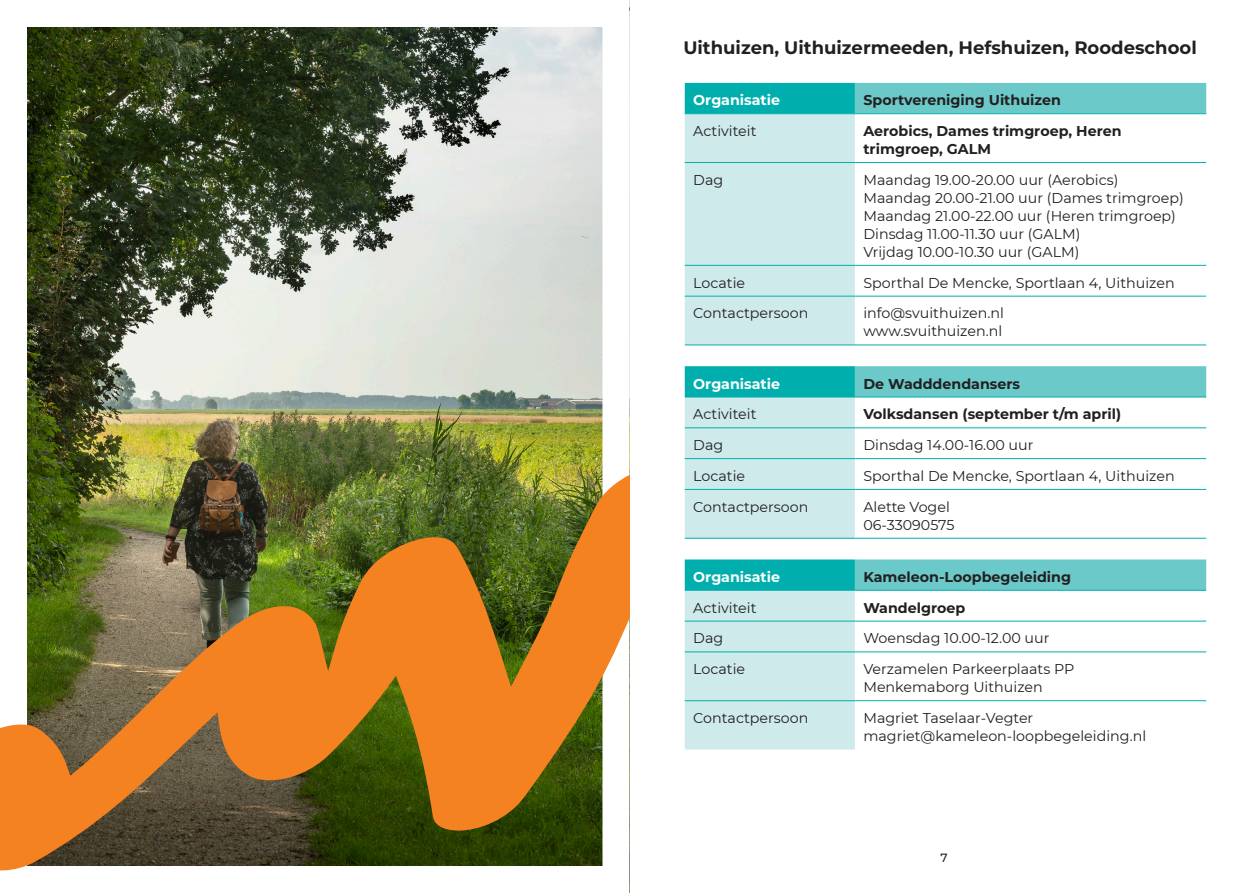
<style>
.page{position:relative;width:1259px;height:893px;background:#fff}
.page>*{position:absolute;margin:0;border:0;box-sizing:border-box;transform-origin:0 0}
.Inleiding_wit{font:700 18px "Montserrat";color:#231f20}
.broodtekst{font:14.25px "Montserrat";color:#231f20}
.broodtekst-2{font:700 14.25px/18px "Montserrat";color:#231f20}
.broodtekst-3{font:700 14.25px "Montserrat";color:#fff}
.t1{font:500 12px "Montserrat";color:#231f20}
</style>
<div class="page">
<img style="left:28px;top:28px;width:573px;height:434px">
<img style="left:0;top:462px;width:629px;height:408px">
<div style="left:685px;top:83px;width:170px;height:30px;background:#00afad"></div>
<div style="left:855px;top:83px;width:351px;height:30px;background:#6cc9c9"></div>
<svg style="left:685px;top:114px;width:170px;height:635px;background:#bbe5e5"></svg>
<svg style="left:855px;top:114px;width:351px;height:588px"></svg>
<hr style="left:685px;top:113px;width:170px;height:1px;background:#00afad">
<hr style="left:855px;top:113px;width:351px;height:1px;background:#00afad">
<hr style="left:685px;top:162px;width:170px;height:1px;background:#00afad">
<hr style="left:685px;top:265px;width:170px;height:1px;background:#00afad">
<hr style="left:855px;top:162px;width:351px;height:1px;background:#00afad">
<hr style="left:855px;top:265px;width:351px;height:1px;background:#00afad">
<hr style="left:685px;top:296px;width:170px;height:1px;background:#00afad">
<hr style="left:855px;top:296px;width:351px;height:1px;background:#00afad">
<hr style="left:685px;top:345px;width:170px;height:1px;background:#00afad">
<hr style="left:855px;top:345px;width:351px;height:1px;background:#00afad">
<hr style="left:685px;top:397px;width:170px;height:1px;background:#00afad">
<hr style="left:855px;top:397px;width:351px;height:1px;background:#00afad">
<hr style="left:685px;top:427px;width:170px;height:1px;background:#00afad">
<hr style="left:855px;top:427px;width:351px;height:1px;background:#00afad">
<hr style="left:685px;top:458px;width:170px;height:1px;background:#00afad">
<hr style="left:855px;top:458px;width:351px;height:1px;background:#00afad">
<hr style="left:685px;top:489px;width:170px;height:1px;background:#00afad">
<hr style="left:855px;top:489px;width:351px;height:1px;background:#00afad">
<hr style="left:685px;top:538px;width:170px;height:1px;background:#00afad">
<hr style="left:855px;top:538px;width:351px;height:1px;background:#00afad">
<hr style="left:685px;top:590px;width:170px;height:1px;background:#00afad">
<hr style="left:685px;top:621px;width:170px;height:1px;background:#00afad">
<hr style="left:685px;top:651px;width:170px;height:1px;background:#00afad">
<hr style="left:685px;top:700px;width:170px;height:1px;background:#00afad">
<hr style="left:855px;top:590px;width:351px;height:1px;background:#00afad">
<hr style="left:855px;top:621px;width:351px;height:1px;background:#00afad">
<hr style="left:855px;top:651px;width:351px;height:1px;background:#00afad">
<hr style="left:855px;top:700px;width:351px;height:1px;background:#00afad">
<p class="Inleiding_wit" style="left:683px;top:35px;width:515px">Uithuizen, Uithuizermeeden, Hefshuizen, Roodeschool</p>
<p class="broodtekst-3" style="left:693px;top:90px;width:88px">Organisatie</p>
<p class="broodtekst-2" style="left:863px;top:90px;width:199px">Sportvereniging Uithuizen</p>
<p class="broodtekst" style="left:693px;top:121px;width:65px">Activiteit</p>
<p class="broodtekst-2" style="left:863px;top:121px;width:260px">Aerobics, Dames trimgroep, Heren trimgroep, GALM</p>
<p class="broodtekst" style="left:693px;top:170px;width:31px">Dag</p>
<p class="broodtekst" style="left:863px;top:170px;width:256px">Maandag 19.00-20.00 uur (Aerobics)</p>
<p class="broodtekst" style="left:863px;top:188px;width:322px">Maandag 20.00-21.00 uur (Dames trimgroep)</p>
<p class="broodtekst" style="left:863px;top:206px;width:314px">Maandag 21.00-22.00 uur (Heren trimgroep)</p>
<p class="broodtekst" style="left:863px;top:224px;width:219px">Dinsdag 11.00-11.30 uur (GALM)</p>
<p class="broodtekst" style="left:863px;top:242px;width:217px">Vrijdag 10.00-10.30 uur (GALM)</p>
<p class="broodtekst" style="left:693px;top:273px;width:53px">Locatie</p>
<p class="broodtekst" style="left:863px;top:273px;width:313px">Sporthal De Mencke, Sportlaan 4, Uithuizen</p>
<p class="broodtekst" style="left:693px;top:304px;width:117px">Contactpersoon</p>
<p class="broodtekst" style="left:863px;top:304px;width:142px">info@svuithuizen.nl</p>
<p class="broodtekst" style="left:863px;top:322px;width:140px">www.svuithuizen.nl</p>
<p class="broodtekst-3" style="left:693px;top:373px;width:88px">Organisatie</p>
<p class="broodtekst-2" style="left:863px;top:374px;width:158px">De Wadddendansers</p>
<p class="broodtekst" style="left:693px;top:404px;width:65px">Activiteit</p>
<p class="broodtekst-2" style="left:863px;top:405px;width:259px">Volksdansen (september t/m april)</p>
<p class="broodtekst" style="left:693px;top:435px;width:31px">Dag</p>
<p class="broodtekst" style="left:863px;top:435px;width:172px">Dinsdag 14.00-16.00 uur</p>
<p class="broodtekst" style="left:693px;top:466px;width:53px">Locatie</p>
<p class="broodtekst" style="left:863px;top:466px;width:313px">Sporthal De Mencke, Sportlaan 4, Uithuizen</p>
<p class="broodtekst" style="left:693px;top:497px;width:117px">Contactpersoon</p>
<p class="broodtekst" style="left:863px;top:497px;width:88px">Alette Vogel</p>
<p class="broodtekst" style="left:863px;top:515px;width:92px">06-33090575</p>
<p class="broodtekst-3" style="left:693px;top:566px;width:88px">Organisatie</p>
<p class="broodtekst-2" style="left:863px;top:567px;width:209px">Kameleon-Loopbegeleiding</p>
<p class="broodtekst" style="left:693px;top:598px;width:65px">Activiteit</p>
<p class="broodtekst-2" style="left:863px;top:598px;width:103px">Wandelgroep</p>
<p class="broodtekst" style="left:693px;top:628px;width:31px">Dag</p>
<p class="broodtekst" style="left:863px;top:628px;width:188px">Woensdag 10.00-12.00 uur</p>
<p class="broodtekst" style="left:693px;top:659px;width:53px">Locatie</p>
<p class="broodtekst" style="left:863px;top:659px;width:212px">Verzamelen Parkeerplaats PP</p>
<p class="broodtekst" style="left:863px;top:677px;width:181px">Menkemaborg Uithuizen</p>
<p class="broodtekst" style="left:693px;top:708px;width:117px">Contactpersoon</p>
<p class="broodtekst" style="left:863px;top:708px;width:171px">Magriet Taselaar-Vegter</p>
<p class="broodtekst" style="left:863px;top:726px;width:284px">magriet@kameleon-loopbegeleiding.nl</p>
<p class="t1" style="left:940px;top:849px;width:9px">7</p>
</div>
